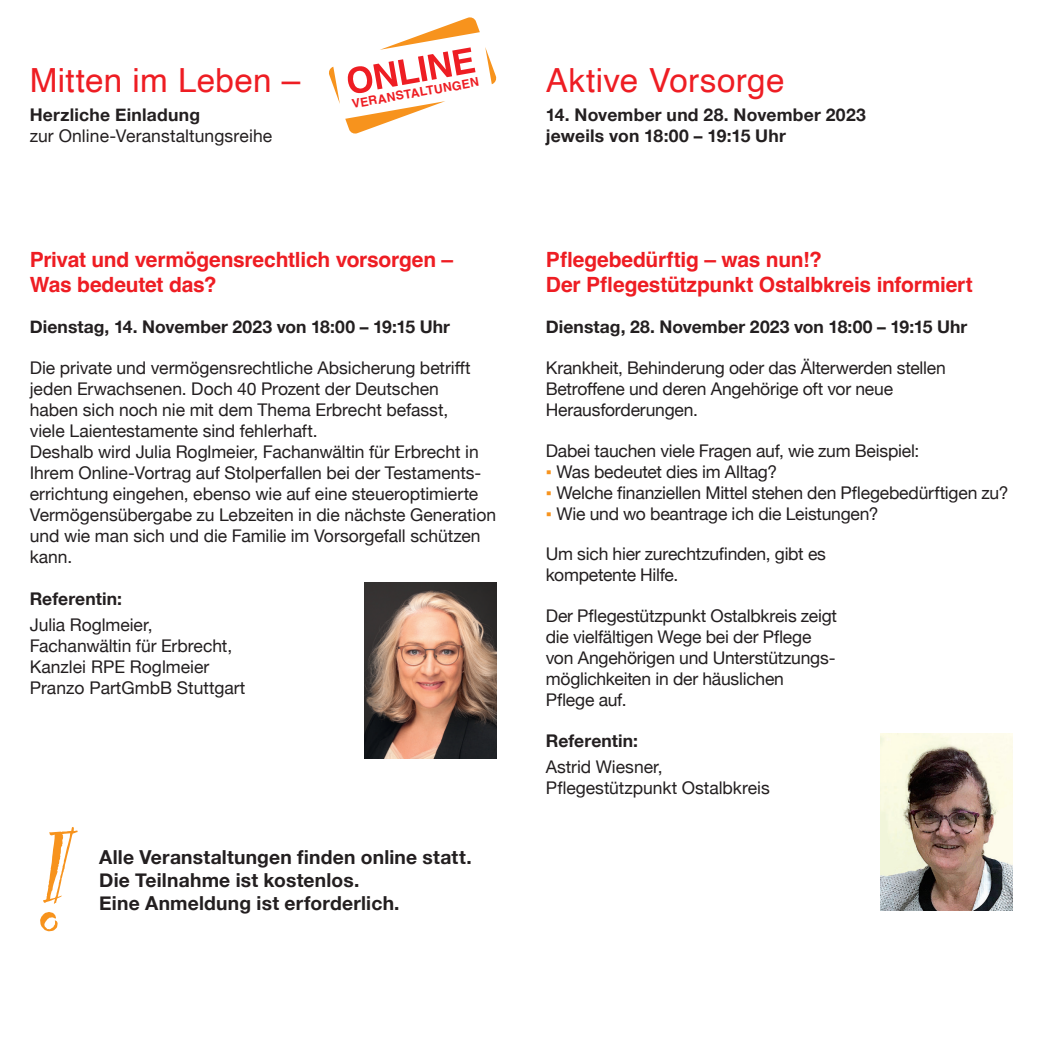
<style>
.page{position:relative;width:1042px;height:1042px;background:#fff}
.page>*{position:absolute;margin:0;border:0;box-sizing:border-box;transform-origin:0 0}
.Headline_1-Titel{font:158.03px "Party Let Plain";color:#f7931d}
.t1{font:33.25px "Helvetica";letter-spacing:.01em;color:#ee1d23}
.Headline_1-Titel-2{font:700 21px/25.2px "Helvetica";letter-spacing:-.01em;color:#ee1d23}
.Headline_1-Titel-3{font:700 19.25px "Helvetica Neue";letter-spacing:.01em;color:#231f20}
.Headline_1-Titel-4{font:17.5px/21px "Helvetica Neue";letter-spacing:-.005em;color:#231f20}
.Headline_1-Titel-5{font:700 17.5px "Helvetica Neue";letter-spacing:.005em;color:#231f20}
.t2{font:700 12.25px "Helvetica";color:#ee1d23}
.s1{font-weight:700}
.s2{font-family:"Tahoma";color:#f7931d}
</style>
<div class="page">
<svg style="left:329px;top:17px;width:168px;height:117px"></svg>
<img style="left:364px;top:582px;width:132px;height:176px">
<img style="left:880px;top:734px;width:132px;height:176px">
<p class="t1" style="left:30px;top:55px;width:272px">Mitten im Leben –</p>
<p class="t1" style="left:546px;top:55px;width:240px">Aktive Vorsorge</p>
<p class="t2" style="left:351px;top:97px;width:130px;rotate:-10deg">VERANSTALTUNGEN</p>
<p class="Headline_1-Titel-4" style="left:30px;top:106px;width:244px"><span class="s1">Herzliche Einladung<br></span>zur Online-Veranstaltungsreihe</p>
<p class="Headline_1-Titel-5" style="left:546px;top:101px;width:321px">14. November und 28. November 2023</p>
<p class="Headline_1-Titel-5" style="left:546px;top:122px;width:242px">jeweils von 18:00 – 19:15 Uhr</p>
<p class="Headline_1-Titel-2" style="left:30px;top:249px;width:425px">Privat und vermögensrechtlich vorsorgen –<br>Was bedeutet das?</p>
<p class="Headline_1-Titel-5" style="left:30px;top:313px;width:422px">Dienstag, 14. November 2023 von 18:00 – 19:15 Uhr</p>
<p class="Headline_1-Titel-4" style="left:30px;top:358px;width:468px">Die private und vermögensrechtliche Absicherung betrifft jeden Erwachsenen. Doch 40 Prozent der Deutschen<br>haben sich noch nie mit dem Thema Erbrecht befasst,<br>viele Laientestamente sind fehlerhaft.<br>Deshalb wird Julia Roglmeier, Fachanwältin für Erbrecht in Ihrem Online-Vortrag auf Stolperfallen bei der Testaments&shy;errichtung eingehen, ebenso wie auf eine steueroptimierte Vermögensübergabe zu Lebzeiten in die nächste Generation und wie man sich und die Familie im Vorsorgefall schützen kann.</p>
<p class="Headline_1-Titel-5" style="left:30px;top:585px;width:94px">Referentin:</p>
<p class="Headline_1-Titel-4" style="left:30px;top:615px;width:217px">Julia Roglmeier,<br>Fachanwältin für Erbrecht,<br>Kanzlei RPE Roglmeier<br>Pranzo PartGmbB Stuttgart</p>
<p class="Headline_1-Titel" style="left:30px;top:783px;width:47px">!</p>
<p class="Headline_1-Titel-3" style="left:99px;top:842px;width:374px">Alle Veranstaltungen finden online statt.</p>
<p class="Headline_1-Titel-3" style="left:99px;top:865px;width:262px">Die Teilnahme ist kostenlos.</p>
<p class="Headline_1-Titel-3" style="left:99px;top:888px;width:302px">Eine Anmeldung ist erforderlich.</p>
<p class="Headline_1-Titel-2" style="left:546px;top:249px;width:428px">Pflegebedürftig – was nun!?<br>Der Pflegestützpunkt Ostalbkreis informiert</p>
<p class="Headline_1-Titel-5" style="left:546px;top:313px;width:423px">Dienstag, 28. November 2023 von 18:00 – 19:15 Uhr</p>
<p class="Headline_1-Titel-4" style="left:546px;top:358px;width:401px">Krankheit, Behinderung oder das Älterwerden stellen<br>Betroffene und deren Angehörige oft vor neue<br>Herausforderungen.</p>
<p class="Headline_1-Titel-4" style="left:546px;top:441px;width:375px">Dabei tauchen viele Fragen auf, wie zum Beispiel:</p>
<p class="Headline_1-Titel-4" style="left:546px;top:462px;width:233px"><span class="s2">▪</span> Was bedeutet dies im Alltag?</p>
<p class="Headline_1-Titel-4" style="left:546px;top:483px;width:464px"><span class="s2">▪</span> Welche finanziellen Mittel stehen den Pflegebedürftigen zu?</p>
<p class="Headline_1-Titel-4" style="left:546px;top:504px;width:334px"><span class="s2">▪</span> Wie und wo beantrage ich die Leistungen?</p>
<p class="Headline_1-Titel-4" style="left:546px;top:545px;width:282px">Um sich hier zurechtzufinden, gibt es kompetente Hilfe.</p>
<p class="Headline_1-Titel-4" style="left:546px;top:606px;width:293px">Der Pflegestützpunkt Ostalbkreis zeigt die vielfältigen Wege bei der Pflege von Angehörigen und Unterstützungs&shy;möglichkeiten in der häuslichen<br>Pflege auf.</p>
<p class="Headline_1-Titel-5" style="left:546px;top:727px;width:94px">Referentin:</p>
<p class="Headline_1-Titel-4" style="left:546px;top:757px;width:225px">Astrid Wiesner,<br>Pflegestützpunkt Ostalbkreis</p>
</div>
